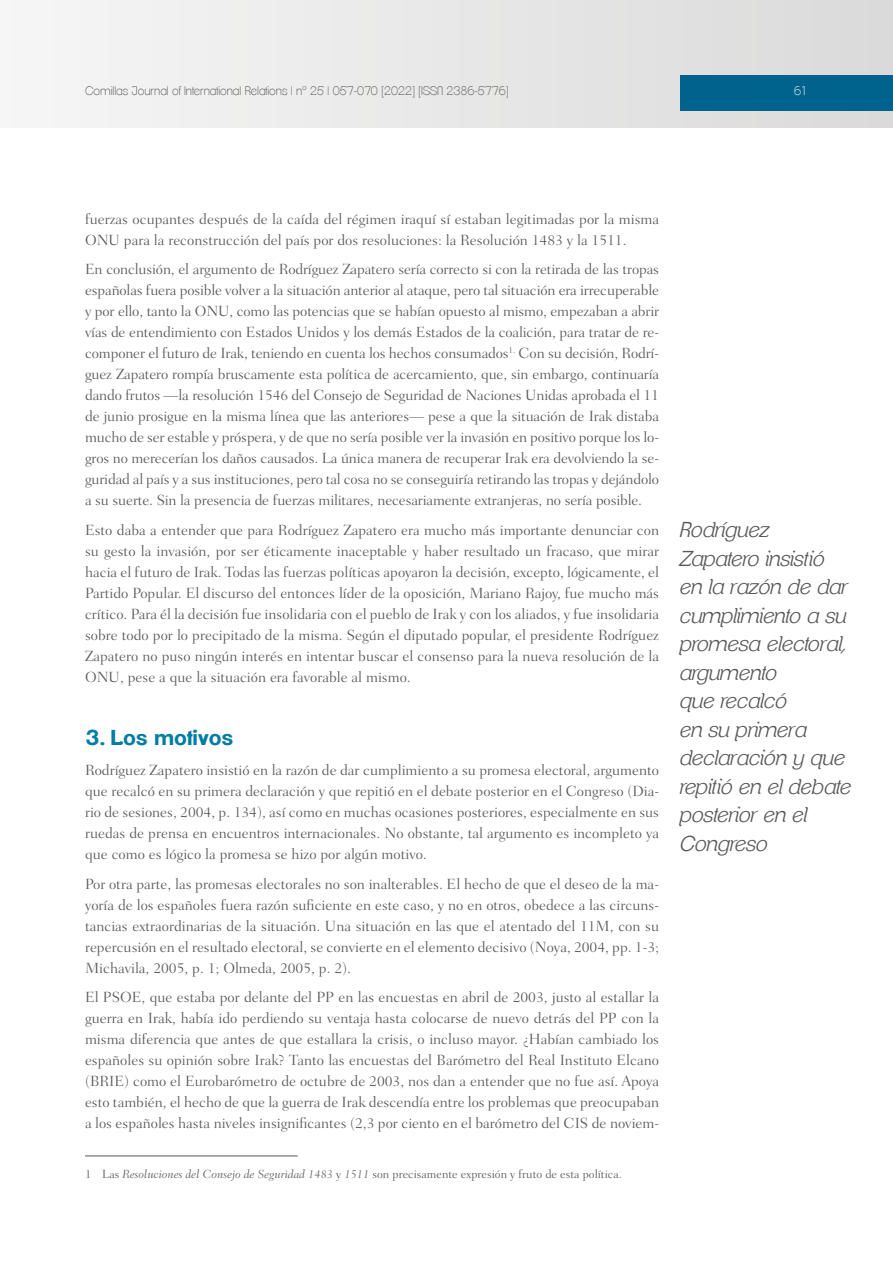
<style>
.page{position:relative;width:893px;height:1263px;background:#fff}
.page>*{position:absolute;margin:0;border:0;box-sizing:border-box;transform-origin:0 0}
._12_Entresacado{font:italic 300 21px/28.5px "Clemente P Daf";color:#575756}
.t1{font:700 21px "Clemente P Dam";color:#007ca5}
.t2{font:300 15px/21px "Fairfield LH";color:#575756;text-align:justify}
._08_Notas_pie_de_pág{font:300 12px "Fairfield LH";color:#575756}
.t3{font:200 12px "Clemente P Dac";color:#575756}
.t4{font:200 12px "Clemente P Dac";color:#fff}
.s1{font-style:italic}
</style>
<div class="page">
<div style="left:0;top:0;width:893px;height:128px;background:linear-gradient(to right,#f6f6f6,#dadada)"></div>
<div style="left:680px;top:75px;width:213px;height:36px;background:#00638e"></div>
<hr style="left:85px;top:1156px;width:213px;height:1px;background:#575756">
<p class="t3" style="left:85px;top:83px;width:425px">Comillas Journal of International Relations | nº 25 | 057-070 [2022] [ISSN 2386-5776]</p>
<p class="t4" style="left:794px;top:83px;width:15px">61</p>
<p class="t2" style="left:85px;top:208px;width:576px">fuerzas ocupantes después de la caída del régimen iraquí sí estaban legitimadas por la misma<br>ONU para la reconstrucción del país por dos resoluciones: la Resolución 1483 y la 1511.</p>
<p class="t2" style="left:85px;top:259px;width:576px">En conclusión, el argumento de Rodríguez Zapatero sería correcto si con la retirada de las tropas españolas fuera posible volver a la situación anterior al ataque, pero tal situación era irrecuperable y por ello, tanto la ONU, como las potencias que se habían opuesto al mismo, empezaban a abrir vías de entendimiento con Estados Unidos y los demás Estados de la coalición, para tratar de re&shy;componer el futuro de Irak, teniendo en cuenta los hechos consumados<sup>1.</sup> Con su decisión, Rodrí&shy;guez Zapatero rompía bruscamente esta política de acercamiento, que, sin embargo, continuaría dando frutos —la resolución 1546 del Consejo de Seguridad de Naciones Unidas aprobada el 11 de junio prosigue en la misma línea que las anteriores— pese a que la situación de Irak distaba mucho de ser estable y próspera, y de que no sería posible ver la invasión en positivo porque los lo&shy;gros no merecerían los daños causados. La única manera de recuperar Irak era devolviendo la se&shy;guridad al país y a sus instituciones, pero tal cosa no se conseguiría retirando las tropas y dejándolo a su suerte. Sin la presencia de fuerzas militares, necesariamente extranjeras, no sería posible.</p>
<p class="t2" style="left:85px;top:519px;width:576px">Esto daba a entender que para Rodríguez Zapatero era mucho más importante denunciar con su gesto la invasión, por ser éticamente inaceptable y haber resultado un fracaso, que mirar hacia el futuro de Irak. Todas las fuerzas políticas apoyaron la decisión, excepto, lógicamente, el Partido Popular. El discurso del entonces líder de la oposición, Mariano Rajoy, fue mucho más crítico. Para él la decisión fue insolidaria con el pueblo de Irak y con los aliados, y fue insolidaria sobre todo por lo precipitado de la misma. Según el diputado popular, el presidente Rodríguez Zapatero no puso ningún interés en intentar buscar el consenso para la nueva resolución de la ONU, pese a que la situación era favorable al mismo.</p>
<p class="t1" style="left:85px;top:725px;width:149px">3. Los motivos</p>
<p class="t2" style="left:85px;top:760px;width:576px">Rodríguez Zapatero insistió en la razón de dar cumplimiento a su promesa electoral, argumento que recalcó en su primera declaración y que repitió en el debate posterior en el Congreso (Dia&shy;rio de sesiones, 2004, p. 134), así como en muchas ocasiones posteriores, especialmente en sus ruedas de prensa en encuentros internacionales. No obstante, tal argumento es incompleto ya que como es lógico la promesa se hizo por algún motivo.</p>
<p class="t2" style="left:85px;top:873px;width:576px">Por otra parte, las promesas electorales no son inalterables. El hecho de que el deseo de la ma&shy;yoría de los españoles fuera razón suficiente en este caso, y no en otros, obedece a las circuns&shy;tancias extraordinarias de la situación. Una situación en las que el atentado del 11M, con su repercusión en el resultado electoral, se convierte en el elemento decisivo (Noya, 2004, pp. 1-3; Michavila, 2005, p. 1; Olmeda, 2005, p. 2).</p>
<p class="t2" style="left:85px;top:987px;width:576px">El PSOE, que estaba por delante del PP en las encuestas en abril de 2003, justo al estallar la guerra en Irak, había ido perdiendo su ventaja hasta colocarse de nuevo detrás del PP con la misma diferencia que antes de que estallara la crisis, o incluso mayor. ¿Habían cambiado los españoles su opinión sobre Irak? Tanto las encuestas del Barómetro del Real Instituto Elcano (BRIE) como el Eurobarómetro de octubre de 2003, nos dan a entender que no fue así. Apoya esto también, el hecho de que la guerra de Irak descendía entre los problemas que preocupaban a los españoles hasta niveles insignificantes (2,3 por ciento en el barómetro del CIS de noviem-</p>
<p class="_08_Notas_pie_de_pág" style="left:85px;top:1167px;width:538px">1 Las <span class="s1">Resoluciones del Consejo de Seguridad 1483</span> y <span class="s1">1511</span> son precisamente expresión y fruto de esta política.</p>
<p class="_12_Entresacado" style="left:680px;top:515px;width:173px">Rodríguez<br>Zapatero insistió en la razón de dar cumplimiento a su promesa electoral, argumento<br>que recalcó<br>en su primera declaración y que repitió en el debate posterior en el<br>Congreso</p>
</div>
